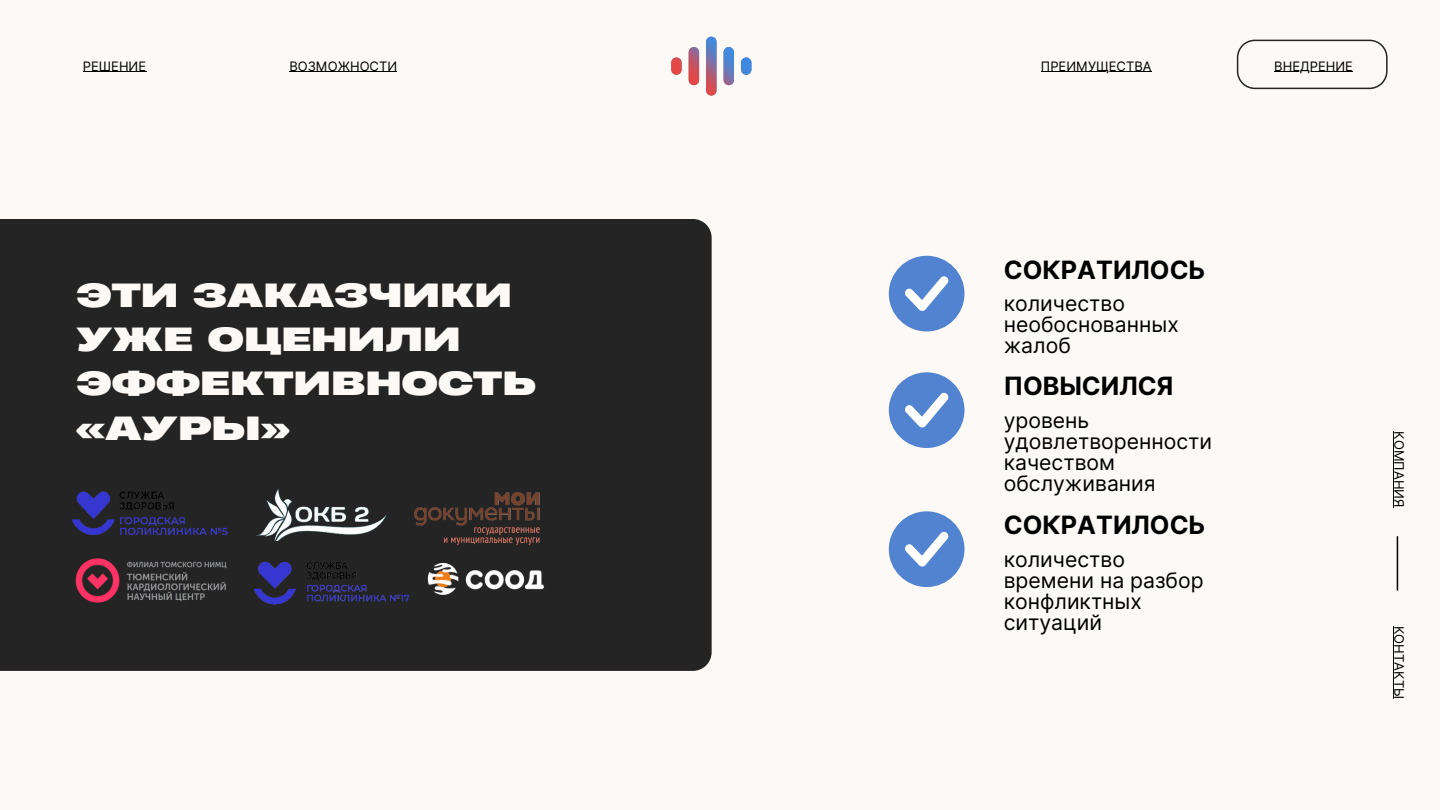
<style>
.page{position:relative;width:1440px;height:810px;background:#fdf9f6}
.page>*{position:absolute;margin:0;border:0;box-sizing:border-box;transform-origin:0 0}
.t1{font:700 31.5px/44.2px "Heading Now 96";color:#fdf9f6}
.t2{font:700 25.2px "Inter";color:#000}
.t3{font:21.2px/21.2px "Inter";color:#000}
.t4{font:13px "Inter";color:#000}
</style>
<div class="page">
<div style="left:0;top:219px;width:712px;height:452px;background:#242424"></div>
<img style="left:251px;top:482px;width:141px;height:59px">
<img style="left:71px;top:558px;width:165px;height:48px">
<img style="left:415px;top:488px;width:142px;height:57px">
<img style="left:71px;top:487px;width:165px;height:53px">
<img style="left:427px;top:563px;width:117px;height:31px">
<img style="left:251px;top:558px;width:161px;height:48px">
<div style="left:889px;top:256px;width:76px;height:75px;background:#5183d0;border-radius:50%"></div>
<svg style="left:905px;top:276px;width:44px;height:35px"></svg>
<div style="left:889px;top:372px;width:76px;height:76px;background:#5183d0;border-radius:50%"></div>
<svg style="left:905px;top:393px;width:44px;height:34px"></svg>
<div style="left:889px;top:511px;width:76px;height:76px;background:#5183d0;border-radius:50%"></div>
<svg style="left:905px;top:532px;width:44px;height:35px"></svg>
<hr style="left:1397px;top:537px;width:1px;height:53px;background:#000">
<hr style="left:1393px;top:431px;width:1px;height:76px;background:#000">
<hr style="left:1393px;top:626px;width:1px;height:73px;background:#000">
<svg style="left:671px;top:57px;width:11px;height:18px"></svg>
<svg style="left:689px;top:47px;width:10px;height:38px"></svg>
<svg style="left:706px;top:37px;width:11px;height:59px"></svg>
<svg style="left:724px;top:47px;width:10px;height:38px"></svg>
<svg style="left:741px;top:57px;width:10px;height:18px"></svg>
<hr style="left:83px;top:72px;width:63px;height:1px;background:#000">
<hr style="left:289px;top:72px;width:108px;height:1px;background:#000">
<hr style="left:1041px;top:72px;width:111px;height:1px;background:#000">
<svg style="left:1237px;top:40px;width:151px;height:49px"></svg>
<p class="t4" style="left:83px;top:58px;width:65px">РЕШЕНИЕ</p>
<p class="t4" style="left:289px;top:58px;width:109px">ВОЗМОЖНОСТИ</p>
<p class="t4" style="left:1041px;top:58px;width:112px">ПРЕИМУЩЕСТВА</p>
<p class="t4" style="left:1274px;top:58px;width:80px">ВНЕДРЕНИЕ</p>
<h1 class="t1" style="left:76px;top:273px;width:461px">ЭТИ ЗАКАЗЧИКИ<br>УЖЕ ОЦЕНИЛИ<br>ЭФФЕКТИВНОСТЬ «АУРЫ»</h1>
<p class="t2" style="left:1004px;top:254px;width:203px">СОКРАТИЛОСЬ</p>
<p class="t3" style="left:1004px;top:293px;width:177px">количество необоснованных жалоб</p>
<p class="t2" style="left:1004px;top:371px;width:171px">ПОВЫСИЛСЯ</p>
<p class="t3" style="left:1004px;top:409px;width:210px">уровень удовлетворенности качеством обслуживания</p>
<p class="t2" style="left:1004px;top:510px;width:203px">СОКРАТИЛОСЬ</p>
<p class="t3" style="left:1004px;top:548px;width:201px">количество времени на разбор конфликтных ситуаций</p>
<p class="t4" style="left:1407px;top:431px;width:78px;rotate:90deg">КОМПАНИЯ</p>
<p class="t4" style="left:1407px;top:626px;width:74px;rotate:90deg">КОНТАКТЫ</p>
</div>
